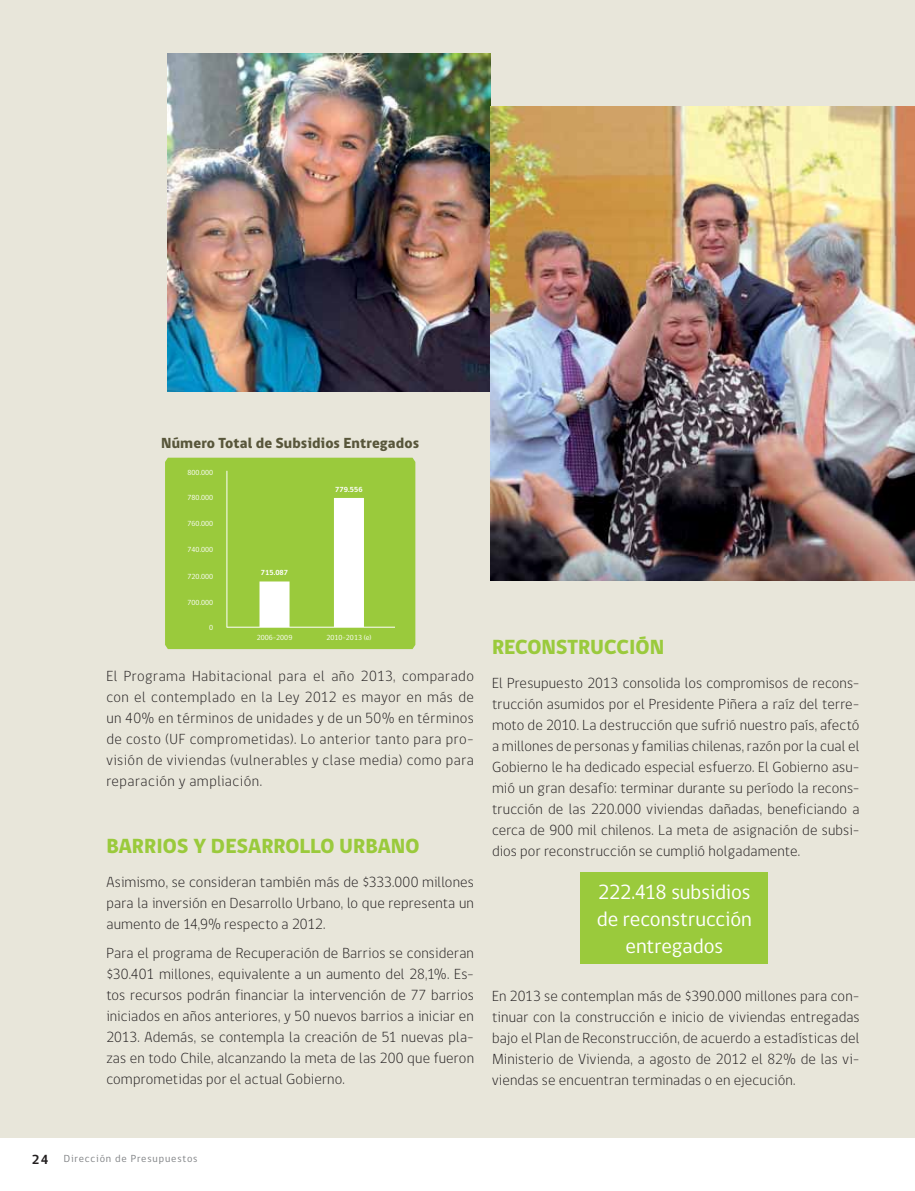
<style>
.page{position:relative;width:915px;height:1191px;background:#fff}
.page>*{position:absolute;margin:0;border:0;box-sizing:border-box;transform-origin:0 0}
.t1{font:21px/27px "gob CL";letter-spacing:-.005em;color:#fff;text-align:center}
.t2{font:800 21px "gob CL";color:#9aca3c}
.t3{font:300 15px/21px "gob CL";letter-spacing:.01em;color:#231f20;text-align:justify}
.t4{font:800 15px "gob CL";letter-spacing:.005em;color:#58563a}
.t5{font:10.5px "gob CL";letter-spacing:.08em;color:#808285}
.t6{font:7.5px "gob CL";color:#fff}
.t7{font:700 7.5px "gob CL";color:#fff}
.s1{font-weight:700;font-size:13.5px;color:#231f20}
</style>
<div class="page">
<div style="left:0;top:0;width:914px;height:1137px;background:#e8e6da"></div>
<div style="left:165px;top:458px;width:250px;height:191px;background:#9aca3c"></div>
<hr style="left:226px;top:471px;width:1px;height:156px;background:#fff">
<div style="left:259px;top:581px;width:30px;height:46px;background:#fff"></div>
<div style="left:334px;top:498px;width:30px;height:129px;background:#fff"></div>
<hr style="left:227px;top:627px;width:168px;height:1px;background:#fff">
<img style="left:167px;top:53px;width:324px;height:339px">
<img style="left:490px;top:106px;width:424px;height:474px">
<div style="left:580px;top:872px;width:187px;height:91px;background:#9aca3c"></div>
<p class="t4" style="left:161px;top:432px;width:259px">NÚMERO TOTAL DE SUBSIDIOS ENTREGADOS</p>
<p class="t6" style="left:187px;top:467px;width:27px">800.000</p>
<p class="t6" style="left:187px;top:492px;width:27px">780.000</p>
<p class="t6" style="left:187px;top:518px;width:27px">760.000</p>
<p class="t6" style="left:187px;top:545px;width:27px">740.000</p>
<p class="t6" style="left:187px;top:572px;width:27px">720.000</p>
<p class="t6" style="left:187px;top:597px;width:27px">700.000</p>
<p class="t6" style="left:209px;top:622px;width:6px">0</p>
<p class="t7" style="left:261px;top:568px;width:29px">715.087</p>
<p class="t7" style="left:335px;top:484px;width:29px">779.556</p>
<p class="t6" style="left:256px;top:632px;width:37px">2006-2009</p>
<p class="t6" style="left:326px;top:632px;width:47px">2010-2013 (e)</p>
<p class="t3" style="left:106px;top:665px;width:369px">El Programa Habitacional para el año 2013, comparado con el contemplado en la Ley 2012 es mayor en más de un 40% en términos de unidades y de un 50% en términos de costo (UF comprometidas). Lo anterior tanto para pro&shy;visión de viviendas (vulnerables y clase media) como para reparación y ampliación.</p>
<h1 class="t2" style="left:106px;top:831px;width:25px">BARRIOS</h1>
<h1 class="t2" style="left:193px;top:831px;width:45px">Y DESARROLLO</h1>
<h1 class="t2" style="left:339px;top:831px;width:14px">URBA</h1>
<h1 class="t2" style="left:391px;top:831px;width:28px">NO</h1>
<p class="t3" style="left:106px;top:871px;width:369px">Asimismo, se consideran también más de $333.000 millones para la inversión en Desarrollo Urbano, lo que representa un aumento de 14,9% respecto a 2012.</p>
<p class="t3" style="left:106px;top:943px;width:369px">Para el programa de Recuperación de Barrios se consideran $30.401 millones, equivalente a un aumento del 28,1%. Es&shy;tos recursos podrán financiar la intervención de 77 barrios iniciados en años anteriores, y 50 nuevos barrios a iniciar en 2013. Además, se contempla la creación de 51 nuevas pla&shy;zas en todo Chile, alcanzando la meta de las 200 que fueron comprometidas por el actual Gobierno.</p>
<h1 class="t2" style="left:492px;top:633px;width:174px">RECONSTRUCCIÓN</h1>
<p class="t3" style="left:492px;top:673px;width:369px">El Presupuesto 2013 consolida los compromisos de recons&shy;trucción asumidos por el Presidente Piñera a raíz del terre&shy;moto de 2010. La destrucción que sufrió nuestro país, afectó a millones de personas y familias chilenas, razón por la cual el Gobierno le ha dedicado especial esfuerzo. El Gobierno asu&shy;mió un gran desafío: terminar durante su período la recons&shy;trucción de las 220.000 viviendas dañadas, beneficiando a cerca de 900 mil chilenos. La meta de asignación de subsi&shy;dios por reconstrucción se cumplió holgadamente.</p>
<h1 class="t1" style="left:596px;top:878px;width:157px">222.418 subsidios de reconstrucción entregados</h1>
<p class="t3" style="left:492px;top:985px;width:369px">En 2013 se contemplan más de $390.000 millones para con&shy;tinuar con la construcción e inicio de viviendas entregadas bajo el Plan de Reconstrucción, de acuerdo a estadísticas del Ministerio de Vivienda, a agosto de 2012 el 82% de las vi&shy;viendas se encuentran terminadas o en ejecución.</p>
<p class="t5" style="left:32px;top:1150px;width:167px"><span class="s1">24</span> Dirección de Presupuestos</p>
</div>
